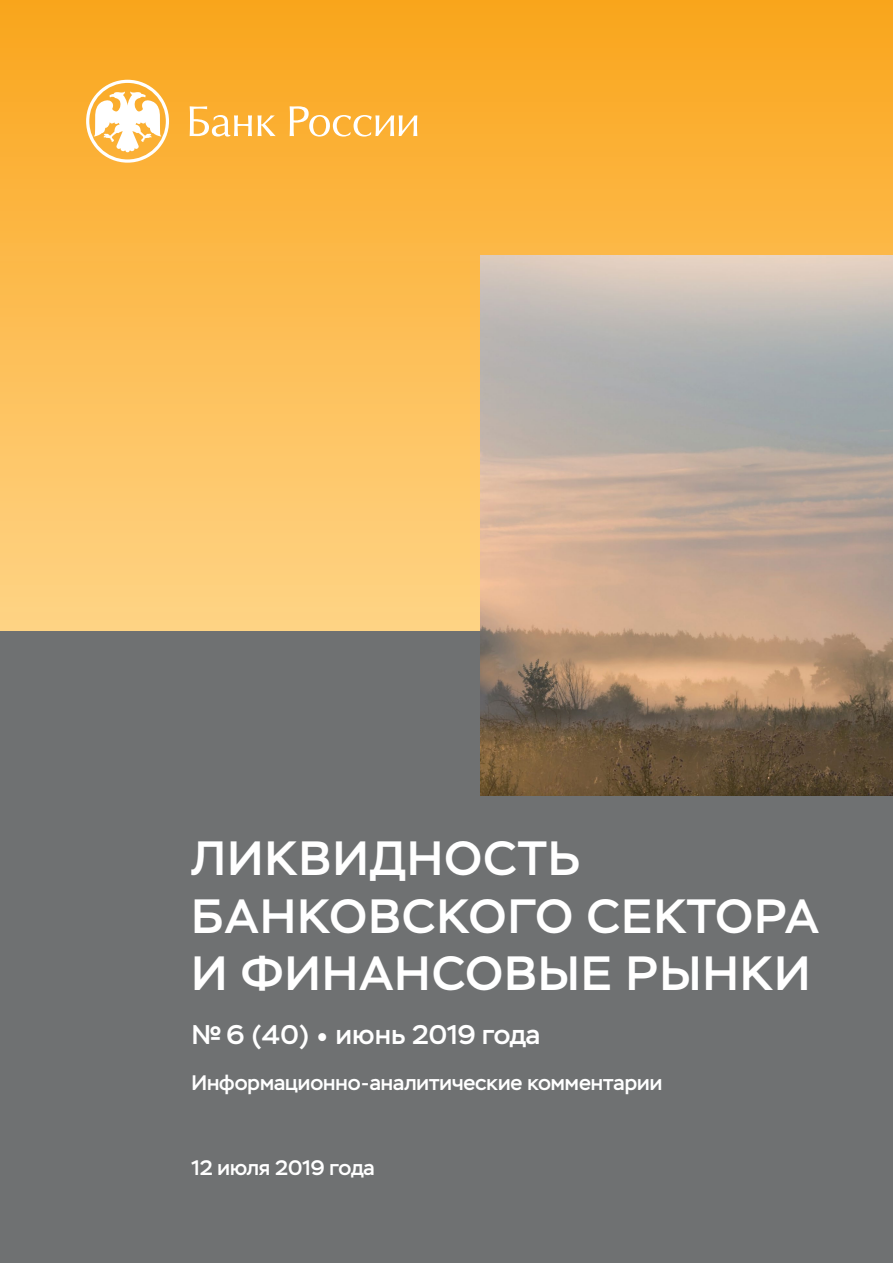
<style>
.page{position:relative;width:893px;height:1263px;background:#fff}
.page>*{position:absolute;margin:0;border:0;box-sizing:border-box;transform-origin:0 0}
.t1{font:500 48px/57.6px "Stem";letter-spacing:.03em;color:#fff}
.t2{font:500 27px "Stem";color:#fff}
.t3{font:500 21px "Stem";color:#fff}
</style>
<div class="page">
<div style="left:0;top:0;width:893px;height:631px;background:linear-gradient(to bottom,#faa51c,#ffd487)"></div>
<div style="left:0;top:631px;width:893px;height:632px;background:#6f7172"></div>
<svg style="left:86px;top:80px;width:83px;height:83px"></svg>
<svg style="left:190px;top:106px;width:62px;height:31px"></svg>
<svg style="left:258px;top:115px;width:18px;height:21px"></svg>
<svg style="left:290px;top:106px;width:127px;height:31px"></svg>
<img style="left:480px;top:255px;width:413px;height:540px">
<h1 class="t1" style="left:192px;top:830px;width:621px">Ликвидность банковского сектора и финансовые рынки</h1>
<p class="t2" style="left:191px;top:1018px;width:350px">№6 (40) • июнь 2019 года</p>
<p class="t3" style="left:191px;top:1070px;width:472px">Информационно-аналитические комментарии</p>
<p class="t3" style="left:191px;top:1155px;width:185px">12 июля 2019 года</p>
</div>
